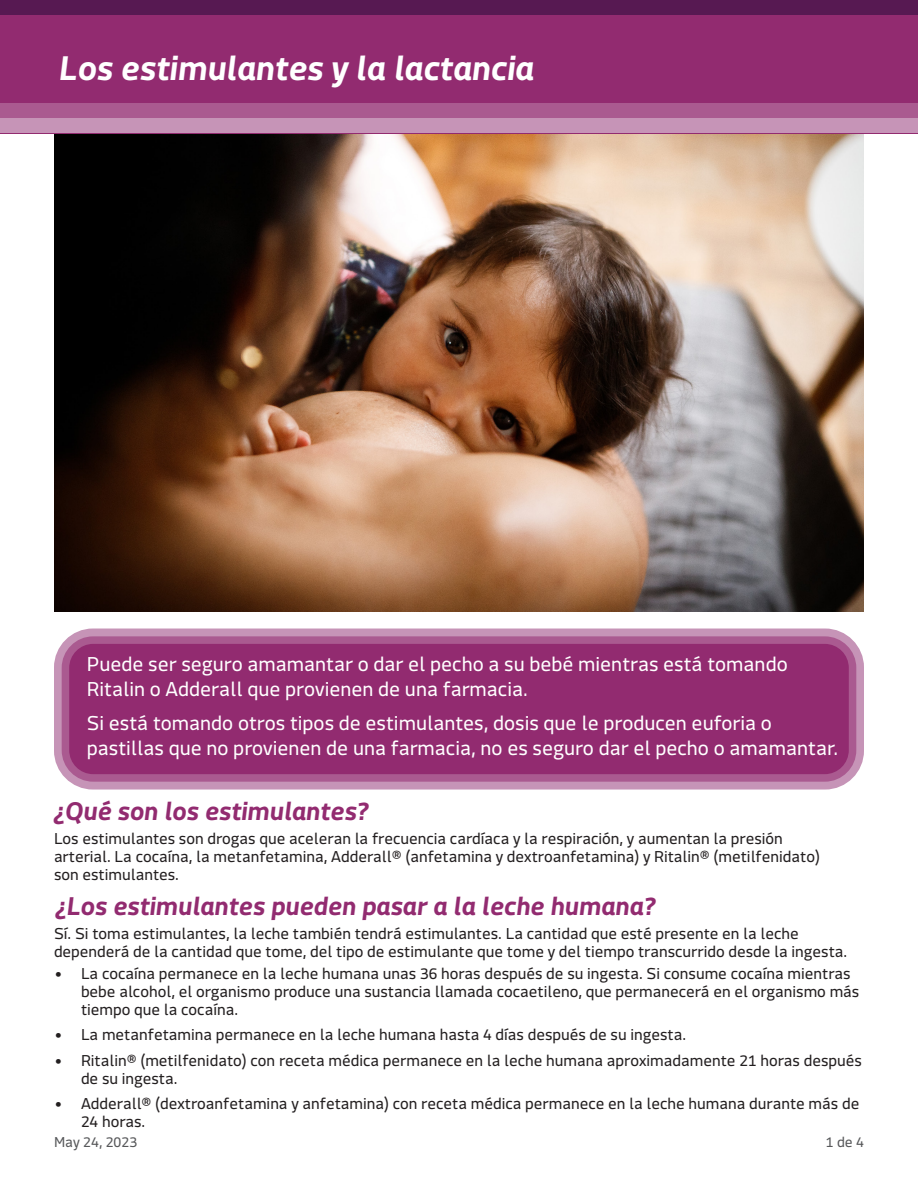
<style>
.page{position:relative;width:918px;height:1188px;background:#fff}
.page>*{position:absolute;margin:0;border:0;box-sizing:border-box;transform-origin:0 0}
.t1{font:italic 700 36px "Macho Modular";color:#fff}
.t2{font:italic 700 27px "Macho Modular";color:#922b70}
.t3{font:21px/25.2px "Macho Modular";color:#fff}
.t4{font:16.5px/18px "Macho Modular";color:#231f20}
.t5{font:15px "Macho Modular";color:#57585a}
</style>
<div class="page">
<img style="left:54px;top:133px;width:810px;height:479px">
<div style="left:0;top:0;width:918px;height:133px;background:#922b70"></div>
<div style="left:0;top:118px;width:918px;height:15px;background:#c694b7"></div>
<div style="left:0;top:104px;width:918px;height:14px;background:#aa5a90"></div>
<div style="left:0;top:0;width:918px;height:15px;background:#571952"></div>
<div style="left:54px;top:629px;width:810px;height:161px;border:15px solid #c694b7;border-radius:32px"></div>
<div style="left:65px;top:640px;width:788px;height:138px;background:#922b70;border-radius:28px"></div>
<div style="left:62px;top:636px;width:794px;height:146px;border:8px solid #aa5a90;border-radius:28px"></div>
<p class="t1" style="left:58px;top:46px;width:477px">Los estimulantes y la lactancia</p>
<p class="t3" style="left:87px;top:651px;width:702px">Puede ser seguro amamantar o dar el pecho a su bebé mientras está tomando<br>Ritalin o Adderall que provienen de una farmacia.</p>
<p class="t3" style="left:87px;top:710px;width:753px">Si está tomando otros tipos de estimulantes, dosis que le producen euforia o pastillas que no provienen de una farmacia, no es seguro dar el pecho o amamantar.</p>
<p class="t2" style="left:52px;top:795px;width:317px">¿Qué son los estimulantes?</p>
<p class="t4" style="left:54px;top:829px;width:768px">Los estimulantes son drogas que aceleran la frecuencia cardíaca y la respiración, y aumentan la presión arterial. La cocaína, la metanfetamina, Adderall® (anfetamina y dextroanfetamina) y Ritalin® (metilfenidato) son estimulantes.</p>
<p class="t2" style="left:54px;top:890px;width:603px">¿Los estimulantes pueden pasar a la leche humana?</p>
<p class="t4" style="left:54px;top:924px;width:795px">Sí. Si toma estimulantes, la leche también tendrá estimulantes. La cantidad que esté presente en la leche dependerá de la cantidad que tome, del tipo de estimulante que tome y del tiempo transcurrido desde la ingesta.</p>
<p class="t4" style="left:81px;top:964px;width:780px;text-indent:-27px">• La cocaína permanece en la leche humana unas 36 horas después de su ingesta. Si consume cocaína mientras bebe alcohol, el organismo produce una sustancia llamada cocaetileno, que permanecerá en el organismo más tiempo que la cocaína.</p>
<p class="t4" style="left:54px;top:1025px;width:634px">• La metanfetamina permanece en la leche humana hasta 4 días después de su ingesta.</p>
<p class="t4" style="left:81px;top:1051px;width:782px;text-indent:-27px">• Ritalin® (metilfenidato) con receta médica permanece en la leche humana aproximadamente 21 horas después de su ingesta.</p>
<p class="t4" style="left:81px;top:1094px;width:780px;text-indent:-27px">• Adderall® (dextroanfetamina y anfetamina) con receta médica permanece en la leche humana durante más de<br>24 horas.</p>
<p class="t5" style="left:54px;top:1133px;width:85px">May 24, 2023</p>
<p class="t5" style="left:826px;top:1133px;width:40px">1 de 4</p>
</div>
